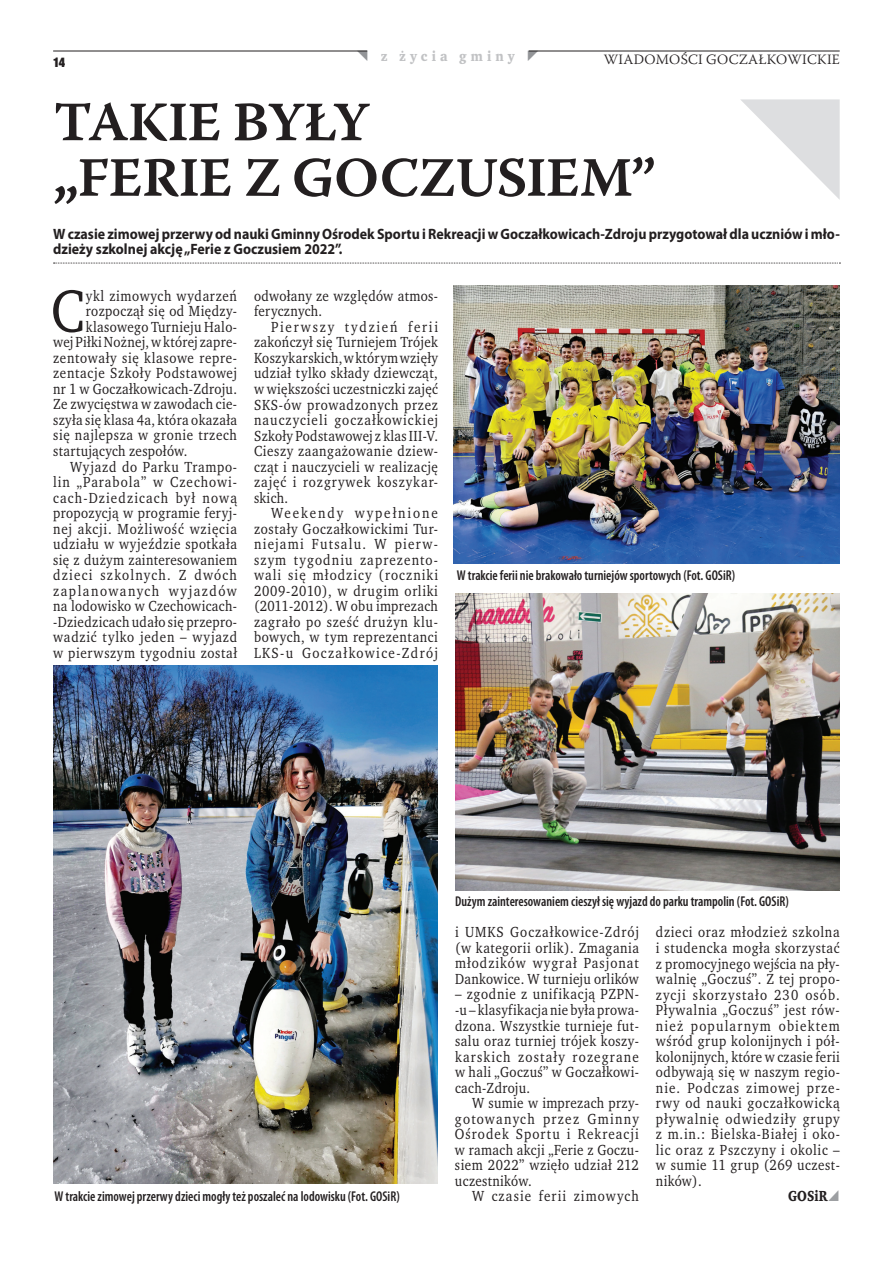
<style>
.page{position:relative;width:893px;height:1263px;background:#fff}
.page>*{position:absolute;margin:0;border:0;box-sizing:border-box;transform-origin:0 0}
.t1{font:61.2px "Wro Text";color:#231f20;scale:.93 1}
.t2{font:55.5px/55.5px "Warnock Pro Semibold Capt";letter-spacing:-.02em;color:#231f20}
.t3{font:15px/15.5px "Wro Text";letter-spacing:.04em;color:#231f20;text-align:justify;scale:.93 1}
.t4{font:700 15px/15.5px "Myriad Pro";color:#231f20;scale:.93 1}
.t5{font:15px "Wro Text";letter-spacing:.08em;color:#231f20;scale:.93 1}
.t6{font:15px "Wro Text";letter-spacing:.07em;color:#231f20;scale:.93 1}
.t7{font:15px "Wro Text";letter-spacing:.09em;color:#231f20;scale:.93 1}
.t8{font:15px "Wro Text";letter-spacing:.11em;color:#231f20;scale:.93 1}
.t9{font:700 15px "Wro Text";color:#231f20;scale:.93 1}
.t10{font:600 condensed 14.25px "Myriad Pro";color:#231f20;scale:.94 1}
.t11{font:300 14.25px "Warnock Pro";letter-spacing:.02em;color:#231f20}
.t12{font:700 14.25px "Wro Text";letter-spacing:.29em;color:#c1c2c4}
.t13{font:700 14.25px "Wro Head";color:#231f20}
</style>
<div class="page">
<hr style="left:53px;top:51px;width:314px;height:1px;background:#231f20">
<hr style="left:529px;top:51px;width:311px;height:1px;background:#231f20">
<svg style="left:54px;top:263px;width:786px;height:1px"></svg>
<img style="left:454px;top:285px;width:386px;height:278px">
<img style="left:455px;top:593px;width:385px;height:297px">
<img style="left:53px;top:665px;width:385px;height:518px">
<svg style="left:740px;top:99px;width:100px;height:101px"></svg>
<p class="t13" style="left:53px;top:53px;width:14px">14</p>
<p class="t12" style="left:381px;top:47px;width:135px">z życia gminy</p>
<p class="t11" style="left:604px;top:51px;width:237px">WIADOMOŚCI GOCZAŁKOWICKIE</p>
<h2 class="t2" style="left:53px;top:93px;width:604px">TAKIE BYŁY<br>„FERIE Z GOCZUSIEM”</h2>
<p class="t4" style="left:53px;top:225px;width:847px">W czasie zimowej przerwy od nauki Gminny Ośrodek Sportu i Rekreacji w Goczałkowicach-Zdroju przygotował dla uczniów i mło&shy;dzieży szkolnej akcję „Ferie z Goczusiem 2022”.</p>
<h1 class="t1" style="left:51px;top:273px;width:38px">C</h1>
<p class="t3" style="left:86px;top:288px;width:164px">ykl zimowych wydarzeń</p>
<p class="t3" style="left:86px;top:303px;width:164px">rozpoczął się od Między-</p>
<p class="t3" style="left:86px;top:319px;width:164px">klasowego Turnieju Halo-</p>
<p class="t3" style="left:53px;top:334px;width:199px">wej Piłki Nożnej, w której zapre-</p>
<p class="t3" style="left:53px;top:350px;width:199px">zentowały się klasowe repre-</p>
<p class="t3" style="left:53px;top:365px;width:199px">zentacje Szkoły Podstawowej</p>
<p class="t3" style="left:53px;top:381px;width:199px">nr 1 w Goczałkowicach-Zdroju.</p>
<p class="t3" style="left:53px;top:397px;width:199px">Ze zwycięstwa w zawodach cie-</p>
<p class="t3" style="left:53px;top:412px;width:199px">szyła się klasa 4a, która okazała</p>
<p class="t3" style="left:53px;top:428px;width:199px">się najlepsza w gronie trzech</p>
<p class="t3" style="left:53px;top:443px;width:146px">startujących zespołów.</p>
<p class="t3" style="left:70px;top:459px;width:181px">Wyjazd do Parku Trampo-</p>
<p class="t6" style="left:53px;top:473px;width:199px">lin „Parabola” w Czechowi-</p>
<p class="t5" style="left:53px;top:488px;width:199px">cach-Dziedzicach był nową</p>
<p class="t3" style="left:53px;top:505px;width:199px">propozycją w programie feryj-</p>
<p class="t3" style="left:53px;top:521px;width:199px">nej akcji. Możliwość wzięcia</p>
<p class="t3" style="left:53px;top:536px;width:199px">udziału w wyjeździe spotkała</p>
<p class="t3" style="left:53px;top:552px;width:199px">się z dużym zainteresowaniem</p>
<p class="t7" style="left:53px;top:566px;width:199px">dzieci szkolnych. Z dwóch</p>
<p class="t8" style="left:53px;top:581px;width:199px">zaplanowanych wyjazdów</p>
<p class="t3" style="left:53px;top:598px;width:199px">na lodowisko w Czechowicach-</p>
<p class="t3" style="left:53px;top:614px;width:199px">-Dziedzicach udało się przepro-</p>
<p class="t3" style="left:53px;top:629px;width:199px">wadzić tylko jeden – wyjazd</p>
<p class="t3" style="left:53px;top:645px;width:199px">w pierwszym tygodniu został</p>
<p class="t3" style="left:254px;top:288px;width:199px">odwołany ze względów atmos&shy;ferycznych.</p>
<p class="t3" style="left:254px;top:319px;width:199px;text-indent:17px">Pierwszy tydzień ferii zakończył się Turniejem Trójek Koszykarskich, w którym wzięły udział tylko składy dziewcząt, w większości uczestniczki zajęć SKS-ów prowadzonych przez nauczycieli goczałkowickiej Szkoły Podstawowej z klas III-V.<br>Cieszy zaangażowanie dziew&shy;cząt i nauczycieli w realizację zajęć i rozgrywek koszykar&shy;skich.</p>
<p class="t3" style="left:254px;top:505px;width:199px;text-indent:17px">Weekendy wypełnione zostały Goczałkowickimi Tur&shy;niejami Futsalu. W pierw&shy;szym tygodniu zaprezento&shy;wali się młodzicy (roczniki 2009-2010), w drugim orliki (2011-2012). W obu imprezach zagrało po sześć drużyn klu&shy;bowych, w tym reprezentanci LKS-u Goczałkowice-Zdrój</p>
<p class="t10" style="left:457px;top:567px;width:298px">W trakcie ferii nie brakowało turniejów sportowych (Fot. GOSiR)</p>
<p class="t10" style="left:54px;top:1187px;width:369px">W trakcie zimowej przerwy dzieci mogły też poszaleć na lodowisku (Fot. GOSiR)</p>
<p class="t10" style="left:455px;top:892px;width:357px">Dużym zainteresowaniem cieszył się wyjazd do parku trampolin (Fot. GOSiR)</p>
<p class="t3" style="left:455px;top:924px;width:199px">i UMKS Goczałkowice-Zdrój (w kategorii orlik). Zmagania młodzików wygrał Pasjonat Dankowice. W turnieju orlików</p>
<p class="t3" style="left:455px;top:987px;width:199px">– zgodnie z unifikacją PZPN--u – klasyfikacja nie była prowa&shy;dzona. Wszystkie turnieje fut&shy;salu oraz turniej trójek koszy&shy;karskich zostały rozegrane w hali „Goczuś” w Goczałkowi&shy;cach-Zdroju.</p>
<p class="t3" style="left:455px;top:1095px;width:199px;text-indent:17px">W sumie w imprezach przy&shy;gotowanych przez Gminny Ośrodek Sportu i Rekreacji w ramach akcji „Ferie z Goczu&shy;siem 2022” wzięło udział 212 uczestników.</p>
<p class="t5" style="left:472px;top:1187px;width:181px">W czasie ferii zimowych</p>
<p class="t3" style="left:656px;top:925px;width:199px">dzieci oraz młodzież szkolna i studencka mogła skorzystać z promocyjnego wejścia na pły&shy;walnię „Goczuś”. Z tej propo&shy;zycji skorzystało 230 osób.<br>Pływalnia „Goczuś” jest rów&shy;nież popularnym obiektem wśród grup kolonijnych i pół&shy;kolonijnych, które w czasie ferii odbywają się w naszym regio&shy;nie. Podczas zimowej prze&shy;rwy od nauki goczałkowicką pływalnię odwiedziły grupy z m.in.: Bielska-Białej i oko&shy;lic oraz z Pszczyny i okolic – w sumie 11 grup (269 uczest&shy;ników).</p>
<p class="t9" style="left:788px;top:1187px;width:44px">GOSiR</p>
</div>
